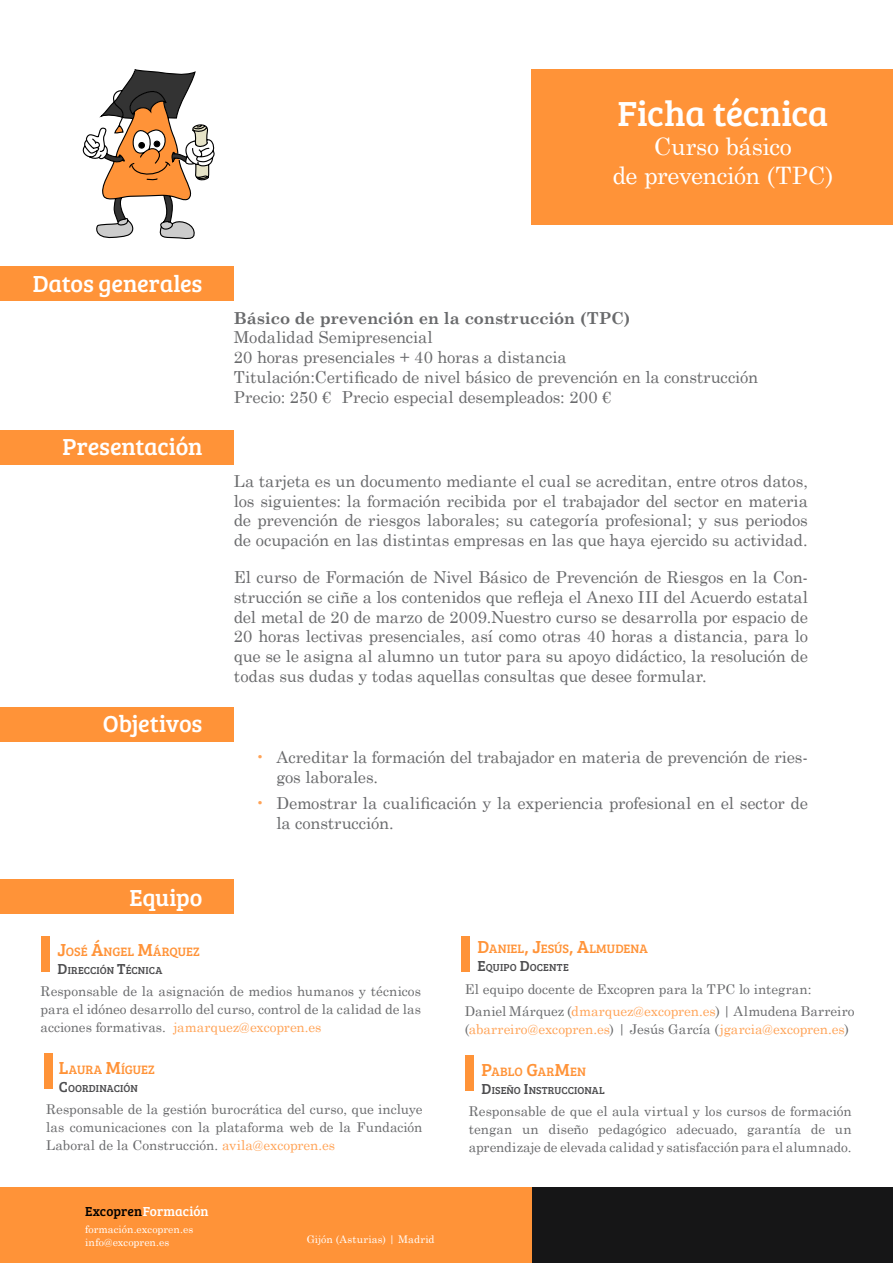
<style>
.page{position:relative;width:893px;height:1263px;background:#fff}
.page>*{position:absolute;margin:0;border:0;box-sizing:border-box;transform-origin:0 0}
.t1{font:36px "Bree Serif";letter-spacing:-.01em;color:#fff}
.t2{font:24px "Bree Serif";letter-spacing:-.005em;color:#fff}
.t3{font:24px/28.8px "Century Schoolbook";letter-spacing:-.02em;color:#fff;text-align:center}
.t4{font:16.5px/19.8px "Century Schoolbook";letter-spacing:-.005em;color:#696a6c}
.t5{font:700 16.5px "Century Schoolbook";letter-spacing:-.01em;color:#696a6c}
.t6{font:13.5px/18px "Century Schoolbook";color:#696a6c;text-align:justify}
.t7{font:13.5px "Century Schoolbook";color:#ffa356}
.t8{font:13.5px "Bree Serif";letter-spacing:.005em;color:#fff}
.t9{font:12.6px "Bree Serif";letter-spacing:.005em;color:#ff9338}
.t10{font:10.5px "Bree Serif";letter-spacing:.01em;color:#4d4d4f}
.t11{font:10.5px/12.6px "Century Schoolbook";letter-spacing:.005em;color:#fff}
.s1{color:#ffa356}
.s2{font-size:18px}
.s3{font-size:15px}
.s4{color:#000}
.s5{color:#696a6c}
</style>
<div class="page">
<div style="left:510px;top:1187px;width:383px;height:76px;background:#161617"></div>
<div style="left:0;top:1187px;width:531px;height:76px;background:#ff9338"></div>
<svg style="left:82px;top:69px;width:133px;height:171px"></svg>
<div style="left:531px;top:69px;width:362px;height:155px;background:#ff9338"></div>
<div style="left:0;top:267px;width:234px;height:34px;background:#ff9338"></div>
<div style="left:0;top:430px;width:234px;height:34px;background:#ff9338"></div>
<div style="left:0;top:707px;width:234px;height:34px;background:#ff9338"></div>
<div style="left:0;top:880px;width:234px;height:34px;background:#ff9338"></div>
<div style="left:45px;top:1054px;width:8px;height:35px;background:#ff9338"></div>
<div style="left:42px;top:937px;width:8px;height:35px;background:#ff9338"></div>
<div style="left:462px;top:937px;width:8px;height:35px;background:#ff9338"></div>
<div style="left:466px;top:1055px;width:8px;height:35px;background:#ff9338"></div>
<h1 class="t1" style="left:617px;top:87px;width:212px">Ficha técnica</h1>
<h2 class="t3" style="left:612px;top:130px;width:222px">Curso básico<br>de prevención (TPC)</h2>
<h2 class="t2" style="left:33px;top:266px;width:171px">Datos generales</h2>
<h2 class="t2" style="left:63px;top:429px;width:141px">Presentación</h2>
<h2 class="t2" style="left:103px;top:706px;width:101px">Objetivos</h2>
<h2 class="t2" style="left:129px;top:880px;width:75px">Equipo</h2>
<p class="t5" style="left:234px;top:305px;width:398px">Básico de prevención en la construcción (TPC)</p>
<p class="t4" style="left:234px;top:326px;width:526px">Modalidad Semipresencial<br>20 horas presenciales + 40 horas a distancia<br>Titulación:Certificado de nivel básico de prevención en la construcción Precio: 250 € Precio especial desempleados: 200 €</p>
<p class="t4" style="left:234px;top:469px;width:576px;text-align:justify">La tarjeta es un documento mediante el cual se acreditan, entre otros datos, los siguientes: la formación recibida por el trabajador del sector en materia de prevención de riesgos laborales; su categoría profesional; y sus periodos de ocupación en las distintas empresas en las que haya ejercido su actividad.</p>
<p class="t4" style="left:234px;top:566px;width:576px;text-align:justify">El curso de Formación de Nivel Básico de Prevención de Riesgos en la Con&shy;strucción se ciñe a los contenidos que refleja el Anexo III del Acuerdo estatal del metal de 20 de marzo de 2009.Nuestro curso se desarrolla por espacio de 20 horas lectivas presenciales, así como otras 40 horas a distancia, para lo que se le asigna al alumno un tutor para su apoyo didáctico, la resolución de todas sus dudas y todas aquellas consultas que desee formular.</p>
<p class="t4" style="left:276px;top:745px;width:533px;text-indent:-21px"><span class="s1">•</span> Acreditar la formación del trabajador en materia de prevención de ries&shy;gos laborales.</p>
<p class="t4" style="left:276px;top:791px;width:533px;text-indent:-21px"><span class="s1">•</span> Demostrar la cualificación y la experiencia profesional en el sector de la construcción.</p>
<p class="t9" style="left:58px;top:942px;width:144px"><span class="s2">J</span>OSÉ <span class="s2">Á</span>NGEL <span class="s2">M</span>ÁRQUEZ</p>
<p class="t10" style="left:58px;top:963px;width:106px"><span class="s3">D</span>IRECCIÓN <span class="s3">T</span>ÉCNICA</p>
<p class="t6" style="left:41px;top:981px;width:382px">Responsable de la asignación de medios humanos y técnicos para el idóneo desarrollo del curso, control de la calidad de las acciones formativas. <span class="s1">jamarquez@excopren.es</span></p>
<p class="t9" style="left:59px;top:1060px;width:97px"><span class="s2">L</span>AURA <span class="s2">M</span>ÍGUEZ</p>
<p class="t10" style="left:59px;top:1080px;width:80px"><span class="s3">C</span>OORDINACIÓN</p>
<p class="t6" style="left:46px;top:1099px;width:378px">Responsable de la gestión burocrática del curso, que incluye las comunicaciones con la plataforma web de la Fundación Laboral de la Construcción. <span class="s1">avila@excopren.es</span></p>
<p class="t8" style="left:85px;top:1202px;width:125px"><span class="s4">Excopren</span>Formación</p>
<p class="t11" style="left:85px;top:1222px;width:110px">formación.excopren.es info@excopren.es</p>
<p class="t11" style="left:307px;top:1232px;width:129px">Gijón (Asturias) | Madrid</p>
<p class="t9" style="left:477px;top:940px;width:172px"><span class="s2">D</span>ANIEL<span class="s2">, J</span>ESÚS<span class="s2">, A</span>LMUDENA</p>
<p class="t10" style="left:477px;top:960px;width:93px"><span class="s3">E</span>QUIPO <span class="s3">D</span>OCENTE</p>
<p class="t6" style="left:465px;top:976px;width:391px;line-height:22.2px">El equipo docente de Excopren para la TPC lo integran:<br>Daniel Márquez (<span class="s1">dmarquez@excopren.es</span>) | Almudena Barreiro</p>
<p class="t7" style="left:465px;top:1018px;width:386px"><span class="s5">(</span>abarreiro@excopren.es<span class="s5">) | Jesús García (</span>jgarcia@excopren.es<span class="s5">)</span></p>
<p class="t9" style="left:482px;top:1062px;width:106px"><span class="s2">P</span>ABLO <span class="s2">G</span>AR<span class="s2">M</span>EN</p>
<p class="t10" style="left:482px;top:1082px;width:125px"><span class="s3">D</span>ISEÑO <span class="s3">I</span>NSTRUCCIONAL</p>
<p class="t6" style="left:469px;top:1101px;width:384px">Responsable de que el aula virtual y los cursos de formación tengan un diseño pedagógico adecuado, garantía de un aprendizaje de elevada calidad y satisfacción para el alumnado.</p>
</div>
